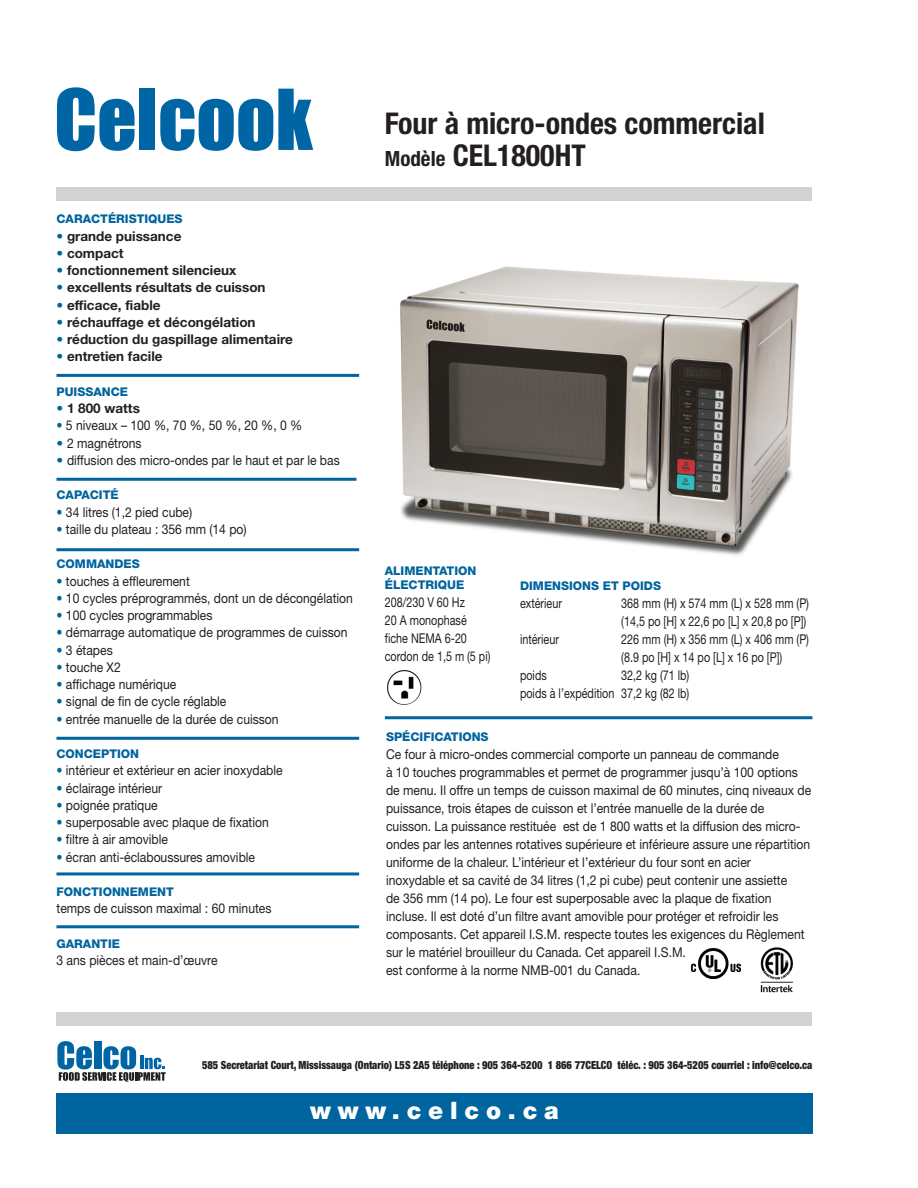
<style>
.page{position:relative;width:918px;height:1188px;background:#fff}
.page>*{position:absolute;margin:0;border:0;box-sizing:border-box;transform-origin:0 0}
.t1{font:700 condensed 30px/31.5px "Helvetica Neue";color:#231f20}
.t2{font:900 24px "Helvetica Neue";letter-spacing:.285em;color:#fff}
.t3{font:13.5px/18px "Helvetica Neue";color:#231f20;scale:.9 1}
.t4{font:13.5px/18px "Helvetica Neue";color:#231f20;scale:.8 1}
.t5{font:700 13.5px "Helvetica Neue";color:#231f20}
.t6{font:800 12px/14.4px "Helvetica Neue";color:#00649e}
.t7{font:900 condensed 11.25px "Helvetica Neue";letter-spacing:-.005em;color:#231f20;scale:.93 1}
.s1{color:#00649e}
.s2{font-weight:700;color:#00649e}
.s3{font-size:21px}
</style>
<div class="page">
<img style="left:400px;top:266px;width:399px;height:290px">
<hr style="left:57px;top:374px;width:302px;height:3px;background:#00649e">
<hr style="left:57px;top:478px;width:300px;height:3px;background:#00649e">
<hr style="left:57px;top:737px;width:302px;height:3px;background:#00649e">
<hr style="left:57px;top:872px;width:302px;height:3px;background:#00649e">
<hr style="left:57px;top:925px;width:302px;height:3px;background:#00649e">
<hr style="left:57px;top:548px;width:302px;height:3px;background:#00649e">
<img style="left:691px;top:948px;width:50px;height:31px">
<img style="left:760px;top:947px;width:34px;height:46px">
<hr style="left:385px;top:716px;width:427px;height:3px;background:#00649e">
<svg style="left:57px;top:87px;width:78px;height:64px"></svg>
<div style="left:140px;top:89px;width:15px;height:61px;background:#0065a4"></div>
<svg style="left:160px;top:89px;width:153px;height:62px"></svg>
<div style="left:57px;top:188px;width:755px;height:13px;background:#d1d2d4"></div>
<div style="left:57px;top:1094px;width:756px;height:40px;background:#00649e"></div>
<div style="left:57px;top:1012px;width:755px;height:14px;background:#d1d2d4"></div>
<svg style="left:57px;top:1041px;width:109px;height:41px"></svg>
<img style="left:386px;top:669px;width:36px;height:36px;border-radius:50%">
<p class="t6" style="left:57px;top:213px;width:128px">CARACTÉRISTIQUES</p>
<p class="t5" style="left:57px;top:231px;width:126px"><span class="s1">•</span> grande puissance</p>
<p class="t5" style="left:57px;top:248px;width:69px"><span class="s1">•</span> compact</p>
<p class="t5" style="left:57px;top:266px;width:181px"><span class="s1">•</span> fonctionnement silencieux</p>
<p class="t5" style="left:57px;top:283px;width:211px"><span class="s1">•</span> excellents résultats de cuisson</p>
<p class="t5" style="left:57px;top:300px;width:106px"><span class="s1">•</span> efficace, fiable</p>
<p class="t5" style="left:57px;top:317px;width:201px"><span class="s1">•</span> réchauffage et décongélation</p>
<p class="t5" style="left:57px;top:335px;width:238px"><span class="s1">•</span> réduction du gaspillage alimentaire</p>
<p class="t5" style="left:57px;top:352px;width:108px"><span class="s1">•</span> entretien facile</p>
<p class="t6" style="left:57px;top:386px;width:73px">PUISSANCE</p>
<p class="t5" style="left:57px;top:404px;width:85px"><span class="s1">•</span> 1 800 watts</p>
<p class="t3" style="left:57px;top:418px;width:275px"><span class="s1">•</span> 5 niveaux – 100 %, 70 %, 50 %, 20 %, 0 %</p>
<p class="t3" style="left:57px;top:435px;width:96px"><span class="s2">•</span> 2 magnétrons</p>
<p class="t3" style="left:57px;top:453px;width:316px"><span class="s2">•</span> diffusion des micro-ondes par le haut et par le bas</p>
<p class="t6" style="left:57px;top:489px;width:64px">CAPACITÉ</p>
<p class="t3" style="left:57px;top:504px;width:152px"><span class="s1">•</span> 34 litres (1,2 pied cube)</p>
<p class="t3" style="left:57px;top:522px;width:213px"><span class="s1">•</span> taille du plateau : 356 mm (14 po)</p>
<p class="t6" style="left:57px;top:558px;width:85px">COMMANDES</p>
<p class="t3" style="left:57px;top:573px;width:150px"><span class="s1">•</span> touches à effleurement</p>
<p class="t3" style="left:57px;top:591px;width:331px"><span class="s1">•</span> 10 cycles préprogrammés, dont un de décongélation</p>
<p class="t3" style="left:57px;top:608px;width:175px"><span class="s1">•</span> 100 cycles programmables</p>
<p class="t3" style="left:57px;top:625px;width:325px"><span class="s1">•</span> démarrage automatique de programmes de cuisson</p>
<p class="t3" style="left:57px;top:642px;width:64px"><span class="s1">•</span> 3 étapes</p>
<p class="t3" style="left:57px;top:660px;width:73px"><span class="s1">•</span> touche X2</p>
<p class="t3" style="left:57px;top:677px;width:135px"><span class="s1">•</span> affichage numérique</p>
<p class="t3" style="left:57px;top:694px;width:190px"><span class="s1">•</span> signal de fin de cycle réglable</p>
<p class="t3" style="left:57px;top:711px;width:248px"><span class="s1">•</span> entrée manuelle de la durée de cuisson</p>
<p class="t6" style="left:57px;top:748px;width:84px">CONCEPTION</p>
<p class="t3" style="left:57px;top:763px;width:253px"><span class="s1">•</span> intérieur et extérieur en acier inoxydable</p>
<p class="t3" style="left:57px;top:780px;width:119px"><span class="s1">•</span> éclairage intérieur</p>
<p class="t3" style="left:57px;top:798px;width:114px"><span class="s1">•</span> poignée pratique</p>
<p class="t3" style="left:57px;top:815px;width:237px"><span class="s1">•</span> superposable avec plaque de fixation</p>
<p class="t3" style="left:57px;top:832px;width:125px"><span class="s1">•</span> filtre à air amovible</p>
<p class="t3" style="left:57px;top:849px;width:222px"><span class="s1">•</span> écran anti-éclaboussures amovible</p>
<p class="t6" style="left:57px;top:886px;width:119px">FONCTIONNEMENT</p>
<p class="t3" style="left:57px;top:901px;width:240px">temps de cuisson maximal : 60 minutes</p>
<p class="t6" style="left:57px;top:938px;width:65px">GARANTIE</p>
<p class="t3" style="left:57px;top:953px;width:180px">3 ans pièces et main-d’œuvre</p>
<h1 class="t1" style="left:385px;top:106px;width:382px">Four à micro-ondes commercial<br><span class="s3">Modèle</span> CEL1800HT</h1>
<p class="t6" style="left:385px;top:564px;width:93px">ALIMENTATION<br>ÉLECTRIQUE</p>
<p class="t4" style="left:385px;top:595px;width:134px">208/230 V 60 Hz<br>20 A monophasé fiche NEMA 6-20 cordon de 1,5 m (5 pi)</p>
<p class="t6" style="left:520px;top:579px;width:143px">DIMENSIONS ET POIDS</p>
<p class="t4" style="left:520px;top:595px;width:54px">extérieur</p>
<p class="t4" style="left:621px;top:595px;width:236px">368 mm (H) x 574 mm (L) x 528 mm (P) (14,5 po [H] x 22,6 po [L] x 20,8 po [P])</p>
<p class="t4" style="left:520px;top:631px;width:50px">intérieur</p>
<p class="t4" style="left:621px;top:631px;width:236px">226 mm (H) x 356 mm (L) x 406 mm (P) (8.9 po [H] x 14 po [L] x 16 po [P])</p>
<p class="t4" style="left:520px;top:667px;width:35px">poids</p>
<p class="t4" style="left:520px;top:667px;width:213px;text-align:right">32,2 kg (71 lb)<br>poids à l’expédition 37,2 kg (82 lb)</p>
<p class="t6" style="left:386px;top:731px;width:104px">SPÉCIFICATIONS</p>
<p class="t3" style="left:386px;top:747px;width:474px">Ce four à micro-ondes commercial comporte un panneau de commande<br>à 10 touches programmables et permet de programmer jusqu’à 100 options de menu. Il offre un temps de cuisson maximal de 60 minutes, cinq niveaux de puissance, trois étapes de cuisson et l’entrée manuelle de la durée de cuisson. La puissance restituée est de 1 800 watts et la diffusion des micro&shy;ondes par les antennes rotatives supérieure et inférieure assure une répartition uniforme de la chaleur. L’intérieur et l’extérieur du four sont en acier inoxydable et sa cavité de 34 litres (1,2 pi cube) peut contenir une assiette<br>de 356 mm (14 po). Le four est superposable avec la plaque de fixation incluse. Il est doté d’un filtre avant amovible pour protéger et refroidir les composants. Cet appareil I.S.M. respecte toutes les exigences du Règlement sur le matériel brouilleur du Canada. Cet appareil I.S.M.<br>est conforme à la norme NMB-001 du Canada.</p>
<p class="t7" style="left:202px;top:1061px;width:658px">585 Secretariat Court, Mississauga (Ontario) L5S 2A5 téléphone : 905 364-5200 1 866 77CELCO téléc. : 905 364-5205 courriel : info@celco.ca</p>
<h2 class="t2" style="left:310px;top:1102px;width:250px">www.celco.ca</h2>
</div>
